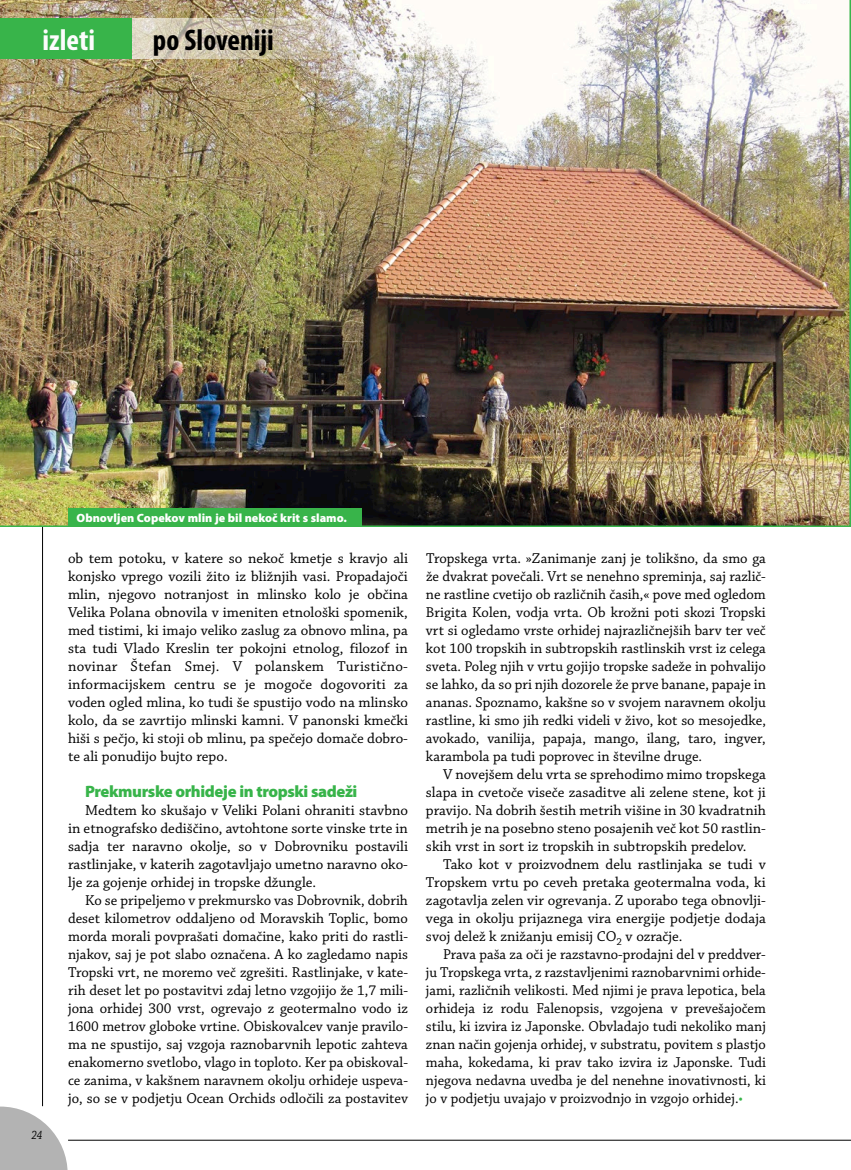
<style>
.page{position:relative;width:851px;height:1170px;background:#fff}
.page>*{position:absolute;margin:0;border:0;box-sizing:border-box;transform-origin:0 0}
.t1{font:700 condensed 30px "Myriad Pro";color:#000}
.t2{font:700 condensed 30px "Myriad Pro";color:#fcfcfc}
.t3{font:900 16.5px "Myriad Pro";letter-spacing:-.025em;color:#38b44a}
.t4{font:15px/18px "Chaparral Pro";color:#000;text-align:justify}
.t5{font:italic 12.75px "Chaparral Pro";color:#000;scale:.85 1}
.t6{font:900 12px "Myriad Pro";color:#fff}
.s1{color:#38b44a}
</style>
<div class="page">
<hr style="left:68px;top:1139px;width:782px;height:1px;background:#000">
<hr style="left:42px;top:98px;width:1px;height:1008px;background:#000">
<img style="left:0;top:0;width:850px;height:527px">
<svg style="left:850px;top:0;width:1px;height:1141px"></svg>
<div style="left:68px;top:509px;width:293px;height:18px;background:#38b44a"></div>
<svg style="left:132px;top:18px;width:274px;height:40px;background:#d1c9b9"></svg>
<div style="left:0;top:18px;width:132px;height:40px;background:#38b44a"></div>
<svg style="left:0;top:1106px;width:68px;height:63px"></svg>
<h1 class="t2" style="left:43px;top:21px;width:54px">izleti</h1>
<h1 class="t1" style="left:153px;top:21px;width:122px">po Sloveniji</h1>
<p class="t5" style="left:31px;top:1128px;width:15px">24</p>
<p class="t6" style="left:77px;top:511px;width:272px">Obnovljen Copekov mlin je bil nekoč krit s slamo.</p>
<p class="t4" style="left:68px;top:550px;width:341px">ob tem potoku, v katere so nekoč kmetje s kravjo ali konjsko vprego vozili žito iz bližnjih vasi. Propadajoči mlin, njegovo notranjost in mlinsko kolo je občina Velika Polana obnovila v imeniten etnološki spomenik, med tistimi, ki imajo veliko zaslug za obnovo mlina, pa sta tudi Vlado Kreslin ter pokojni etnolog, filozof in novinar Štefan Smej. V polanskem Turistično&shy;informacijskem centru se je mogoče dogovoriti za voden ogled mlina, ko tudi še spustijo vodo na mlinsko kolo, da se zavrtijo mlinski kamni. V panonski kmečki hiši s pečjo, ki stoji ob mlinu, pa spečejo domače dobro&shy;te ali ponudijo bujto repo.</p>
<p class="t3" style="left:85px;top:782px;width:274px">Prekmurske orhideje in tropski sadeži</p>
<p class="t4" style="left:68px;top:802px;width:341px;text-indent:17px">Medtem ko skušajo v Veliki Polani ohraniti stavbno in etnografsko dediščino, avtohtone sorte vinske trte in sadja ter naravno okolje, so v Dobrovniku postavili rastlinjake, v katerih zagotavljajo umetno naravno oko&shy;lje za gojenje orhidej in tropske džungle.</p>
<p class="t4" style="left:68px;top:892px;width:341px;text-indent:17px">Ko se pripeljemo v prekmursko vas Dobrovnik, dobrih deset kilometrov oddaljeno od Moravskih Toplic, bomo morda morali povprašati domačine, kako priti do rastli&shy;njakov, saj je pot slabo označena. A ko zagledamo napis Tropski vrt, ne moremo več zgrešiti. Rastlinjake, v kate&shy;rih deset let po postavitvi zdaj letno vzgojijo že 1,7 mili&shy;jona orhidej 300 vrst, ogrevajo z geotermalno vodo iz 1600 metrov globoke vrtine. Obiskovalcev vanje pravilo&shy;ma ne spustijo, saj vzgoja raznobarvnih lepotic zahteva enakomerno svetlobo, vlago in toploto. Ker pa obiskoval&shy;ce zanima, v kakšnem naravnem okolju orhideje uspeva&shy;jo, so se v podjetju Ocean Orchids odločili za postavitev</p>
<p class="t4" style="left:426px;top:550px;width:341px">Tropskega vrta. »Zanimanje zanj je tolikšno, da smo ga že dvakrat povečali. Vrt se nenehno spreminja, saj različ&shy;ne rastline cvetijo ob različnih časih,« pove med ogledom Brigita Kolen, vodja vrta. Ob krožni poti skozi Tropski vrt si ogledamo vrste orhidej najrazličnejših barv ter več kot 100 tropskih in subtropskih rastlinskih vrst iz celega sveta. Poleg njih v vrtu gojijo tropske sadeže in pohvalijo se lahko, da so pri njih dozorele že prve banane, papaje in ananas. Spoznamo, kakšne so v svojem naravnem okolju rastline, ki smo jih redki videli v živo, kot so mesojedke, avokado, vanilija, papaja, mango, ilang, taro, ingver, karambola pa tudi poprovec in številne druge.</p>
<p class="t4" style="left:426px;top:766px;width:341px;text-indent:17px">V novejšem delu vrta se sprehodimo mimo tropskega slapa in cvetoče viseče zasaditve ali zelene stene, kot ji pravijo. Na dobrih šestih metrih višine in 30 kvadratnih metrih je na posebno steno posajenih več kot 50 rastlin&shy;skih vrst in sort iz tropskih in subtropskih predelov.</p>
<p class="t4" style="left:426px;top:856px;width:341px;text-indent:17px">Tako kot v proizvodnem delu rastlinjaka se tudi v Tropskem vrtu po ceveh pretaka geotermalna voda, ki zagotavlja zelen vir ogrevanja. Z uporabo tega obnovlji&shy;vega in okolju prijaznega vira energije podjetje dodaja svoj delež k znižanju emisij CO<sub>2</sub> v ozračje.</p>
<p class="t4" style="left:426px;top:946px;width:341px;text-indent:17px">Prava paša za oči je razstavno-prodajni del v preddver&shy;ju Tropskega vrta, z razstavljenimi raznobarvnimi orhide&shy;jami, različnih velikosti. Med njimi je prava lepotica, bela orhideja iz rodu Falenopsis, vzgojena v prevešajočem stilu, ki izvira iz Japonske. Obvladajo tudi nekoliko manj znan način gojenja orhidej, v substratu, povitem s plastjo maha, kokedama, ki prav tako izvira iz Japonske. Tudi njegova nedavna uvedba je del nenehne inovativnosti, ki jo v podjetju uvajajo v proizvodnjo in vzgojo orhidej.<span class="s1">•</span></p>
</div>
